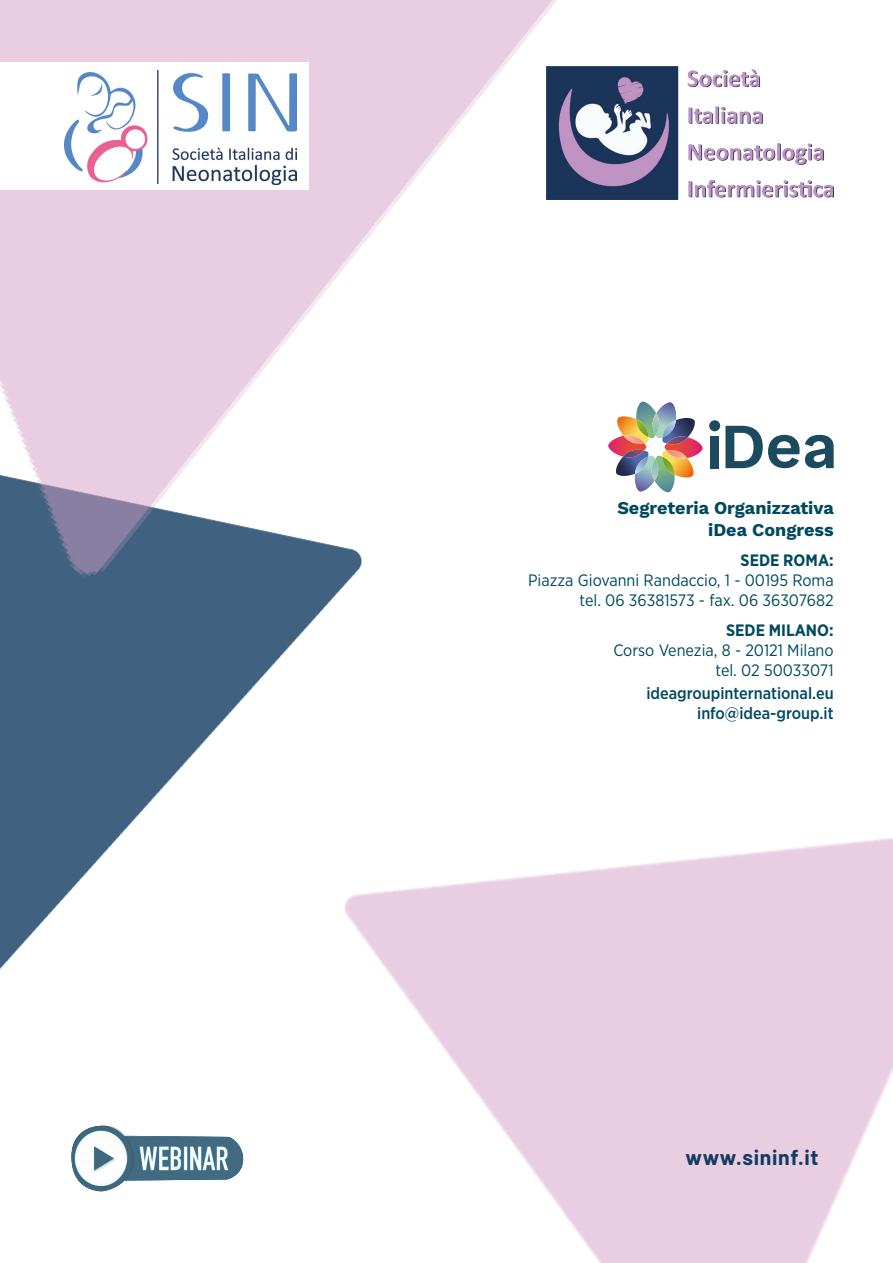
<style>
.page{position:relative;width:893px;height:1263px;background:#fff}
.page>*{position:absolute;margin:0;border:0;box-sizing:border-box;transform-origin:0 0}
.t1{font:700 21.15px "Barlow";letter-spacing:.03em;color:#113c61}
.t2{font:700 18px "Work Sans";color:#00495f}
.t3{font:16.5px "Gotham Narrow";color:#00495f}
.t4{font:500 16.5px "Gotham Narrow";color:#00495f}
.t5{font:700 16.5px "Gotham Narrow";color:#00495f}
</style>
<div class="page">
<img style="left:243px;top:838px;width:650px;height:425px">
<img style="left:0;top:598px;width:371px;height:518px">
<img style="left:0;top:0;width:571px;height:598px">
<svg style="left:71px;top:1125px;width:172px;height:66px"></svg>
<img style="left:546px;top:67px;width:288px;height:132px">
<div style="left:0;top:62px;width:308px;height:128px;background:#fff"></div>
<img style="left:65px;top:70px;width:231px;height:115px">
<img style="left:608px;top:402px;width:95px;height:90px">
<div style="left:710px;top:436px;width:9px;height:32px;background:#1c4a5e"></div>
<div style="left:709px;top:420px;width:11px;height:11px;background:#1c4a5e;border-radius:50%"></div>
<svg style="left:725px;top:426px;width:109px;height:42px"></svg>
<p class="t2" style="left:617px;top:494px;width:218px">Segreteria Organizzativa</p>
<p class="t2" style="left:708px;top:516px;width:127px">iDea Congress</p>
<p class="t5" style="left:741px;top:550px;width:95px">SEDE ROMA:</p>
<p class="t3" style="left:528px;top:570px;width:307px">Piazza Giovanni Randaccio, 1 - 00195 Roma</p>
<p class="t3" style="left:580px;top:590px;width:256px">tel. 06 36381573 - fax. 06 36307682</p>
<p class="t5" style="left:726px;top:620px;width:109px">SEDE MILANO:</p>
<p class="t3" style="left:613px;top:640px;width:222px">Corso Venezia, 8 - 20121 Milano</p>
<p class="t3" style="left:715px;top:660px;width:120px">tel. 02 50033071</p>
<p class="t4" style="left:646px;top:683px;width:189px">ideagroupinternational.eu</p>
<p class="t4" style="left:697px;top:702px;width:138px">info@idea-group.it</p>
<p class="t1" style="left:685px;top:1142px;width:134px">www.sininf.it</p>
</div>
